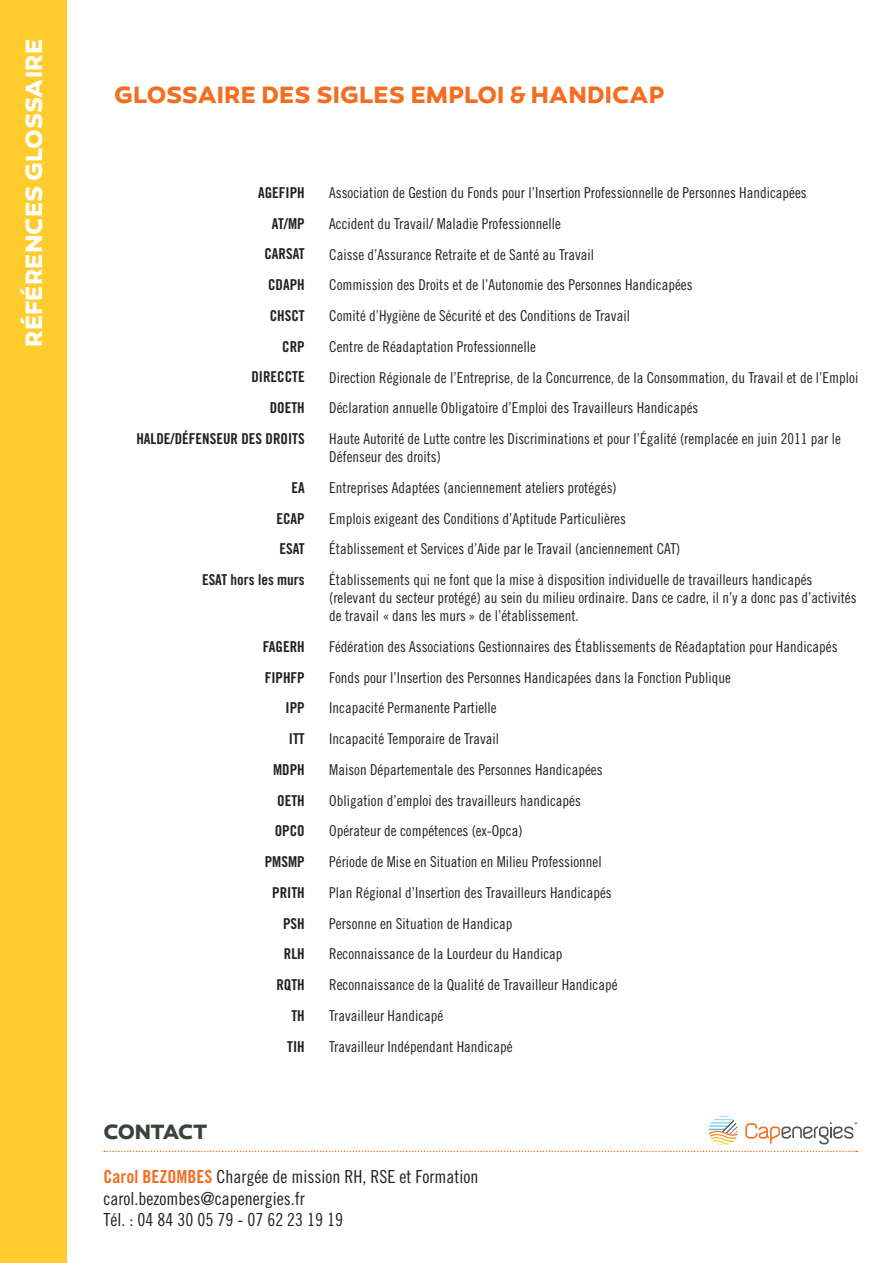
<style>
.page{position:relative;width:893px;height:1263px;background:#fff}
.page>*{position:absolute;margin:0;border:0;box-sizing:border-box;transform-origin:0 0}
.t1{font:700 24px "Canaro";letter-spacing:.005em;color:#f36e21}
.t2{font:700 24px "Canaro";letter-spacing:.01em;color:#fff}
.t3{font:700 21.15px "Canaro";letter-spacing:-.03em;color:#38443a}
.t4{font:18px/21.6px "Trade Gothic Cond Eighteen";color:#231f20}
.t5{font:15px/30.8px "Trade Gothic Cond Eighteen";color:#231f20}
.t6{font:15px/30.8px "Trade Gothic Bold Cond Twenty";color:#231f20;text-align:right}
.s1{font-family:"Trade Gothic Bold Cond Twenty";color:#f36e21}
</style>
<div class="page">
<div style="left:0;top:0;width:67px;height:1263px;background:#fecc2d"></div>
<svg style="left:104px;top:1151px;width:753px;height:1px"></svg>
<svg style="left:745px;top:1122px;width:112px;height:22px"></svg>
<svg style="left:709px;top:1116px;width:29px;height:29px"></svg>
<h1 class="t2" style="left:19px;top:346px;width:309px;rotate:-90deg">RÉFÉRENCES GLOSSAIRE</h1>
<h1 class="t1" style="left:114px;top:80px;width:552px">GLOSSAIRE DES SIGLES EMPLOI &amp; HANDICAP</h1>
<p class="t6" style="left:136px;top:177px;width:170px">AGEFIPH<br>AT/MP<br>CARSAT<br>CDAPH<br>CHSCT<br>CRP<br>DIRECCTE<br>DOETH<br>HALDE/DÉFENSEUR DES DROITS</p>
<p class="t6" style="left:202px;top:472px;width:104px">EA<br>ECAP<br>ESAT<br>ESAT hors les murs</p>
<p class="t6" style="left:263px;top:631px;width:43px">FAGERH<br>FIPHFP<br>IPP<br>ITT<br>MDPH<br>OETH<br>OPCO<br>PMSMP<br>PRITH<br>PSH<br>RLH<br>RQTH<br>TH<br>TIH</p>
<p class="t5" style="left:329px;top:177px;width:530px">Association de Gestion du Fonds pour l’Insertion Professionnelle de Personnes Handicapées<br>Accident du Travail/ Maladie Professionnelle<br>Caisse d’Assurance Retraite et de Santé au Travail<br>Commission des Droits et de l’Autonomie des Personnes Handicapées<br>Comité d’Hygiène de Sécurité et des Conditions de Travail<br>Centre de Réadaptation Professionnelle<br>Direction Régionale de l’Entreprise, de la Concurrence, de la Consommation, du Travail et de l’Emploi Déclaration annuelle Obligatoire d’Emploi des Travailleurs Handicapés<br>Haute Autorité de Lutte contre les Discriminations et pour l’Égalité (remplacée en juin 2011 par le</p>
<p class="t5" style="left:329px;top:441px;width:485px">Défenseur des droits)<br>Entreprises Adaptées (anciennement ateliers protégés)<br>Emplois exigeant des Conditions d’Aptitude Particulières<br>Établissement et Services d’Aide par le Travail (anciennement CAT)<br>Établissements qui ne font que la mise à disposition individuelle de travailleurs handicapés</p>
<p class="t5" style="left:329px;top:589px;width:529px;line-height:18px">(relevant du secteur protégé) au sein du milieu ordinaire. Dans ce cadre, il n’y a donc pas d’activités de travail « dans les murs» de l’établissement.</p>
<p class="t5" style="left:329px;top:631px;width:510px">Fédération des Associations Gestionnaires des Établissements de Réadaptation pour Handicapés Fonds pour l’Insertion des Personnes Handicapées dans la Fonction Publique<br>Incapacité Permanente Partielle<br>Incapacité Temporaire de Travail<br>Maison Départementale des Personnes Handicapées<br>Obligation d’emploi des travailleurs handicapés<br>Opérateur de compétences (ex-Opca)<br>Période de Mise en Situation en Milieu Professionnel<br>Plan Régional d’Insertion des Travailleurs Handicapés<br>Personne en Situation de Handicap<br>Reconnaissance de la Lourdeur du Handicap<br>Reconnaissance de la Qualité de Travailleur Handicapé<br>Travailleur Handicapé<br>Travailleur Indépendant Handicapé</p>
<h2 class="t3" style="left:103px;top:1118px;width:105px">CONTACT</h2>
<p class="t4" style="left:103px;top:1166px;width:376px"><span class="s1">Carol BEZOMBES</span> Chargée de mission RH, RSE et Formation carol.bezombes@capenergies.fr<br>Tél. : 04 84 30 05 79 - 07 62 23 19 19</p>
</div>
